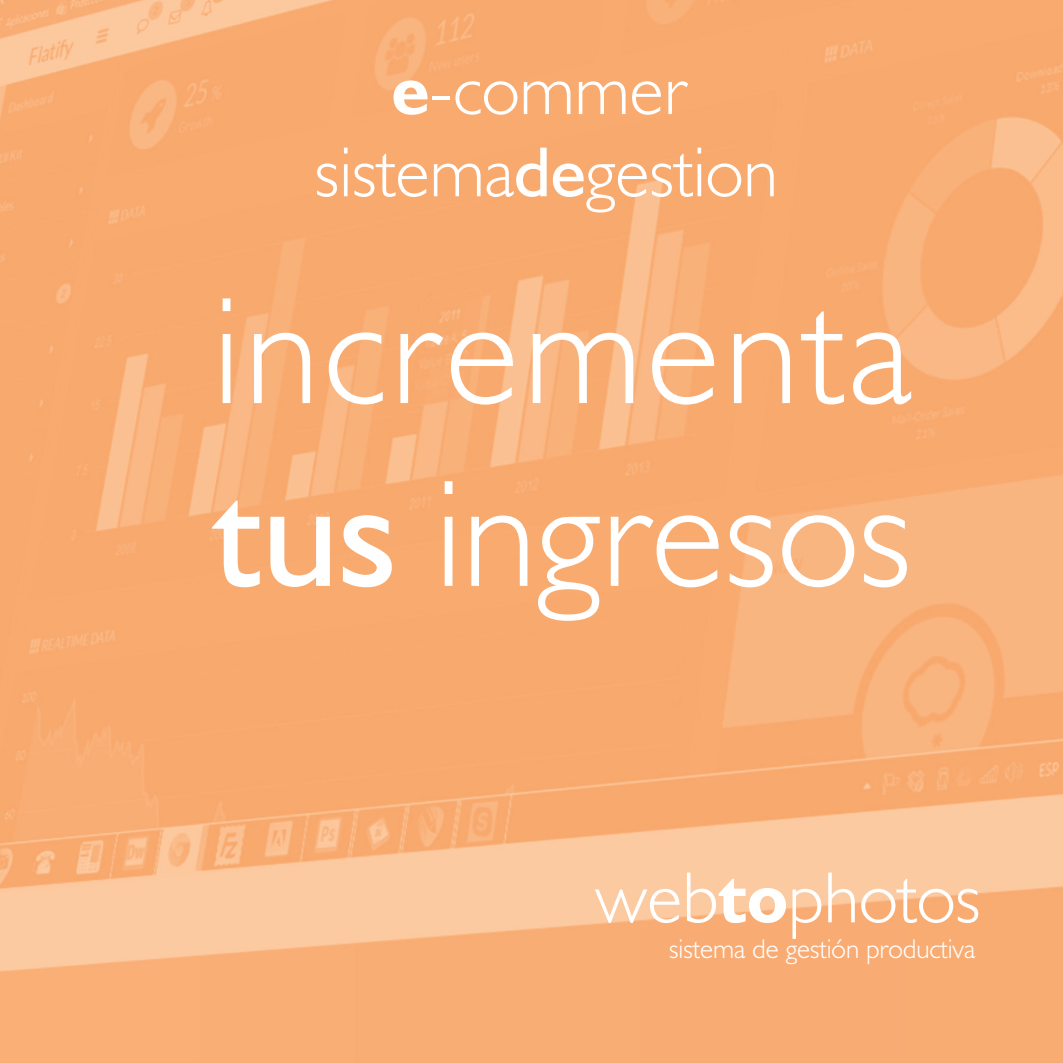
<style>
.page{position:relative;width:1063px;height:1063px;background:#fff}
.page>*{position:absolute;margin:0;border:0;box-sizing:border-box;transform-origin:0 0}
.t1{font:300 72.75px "Humanist 521 BT";color:#fff}
.t2{font:300 71.25px/82.2px "Humanist 521 BT";color:#fff;text-align:center}
.t3{font:300 27.25px "Humanist 521 BT";color:#fff}
.s1{font-weight:700}
.s2{font-weight:400}
</style>
<div class="page">
<img style="left:0;top:0;width:1063px;height:1063px">
<svg style="left:212px;top:298px;width:699px;height:323px;background:#f9b785"></svg>
<h2 class="t2" style="left:315px;top:54px;width:465px"><span class="s1">e</span>-commer sistema<span class="s2">de</span>gestion</h2>
<h1 class="t1" style="left:595px;top:867px;width:387px">web<span class="s1">to</span>photos</h1>
<p class="t3" style="left:669px;top:937px;width:308px">sistema de gestión productiva</p>
</div>
